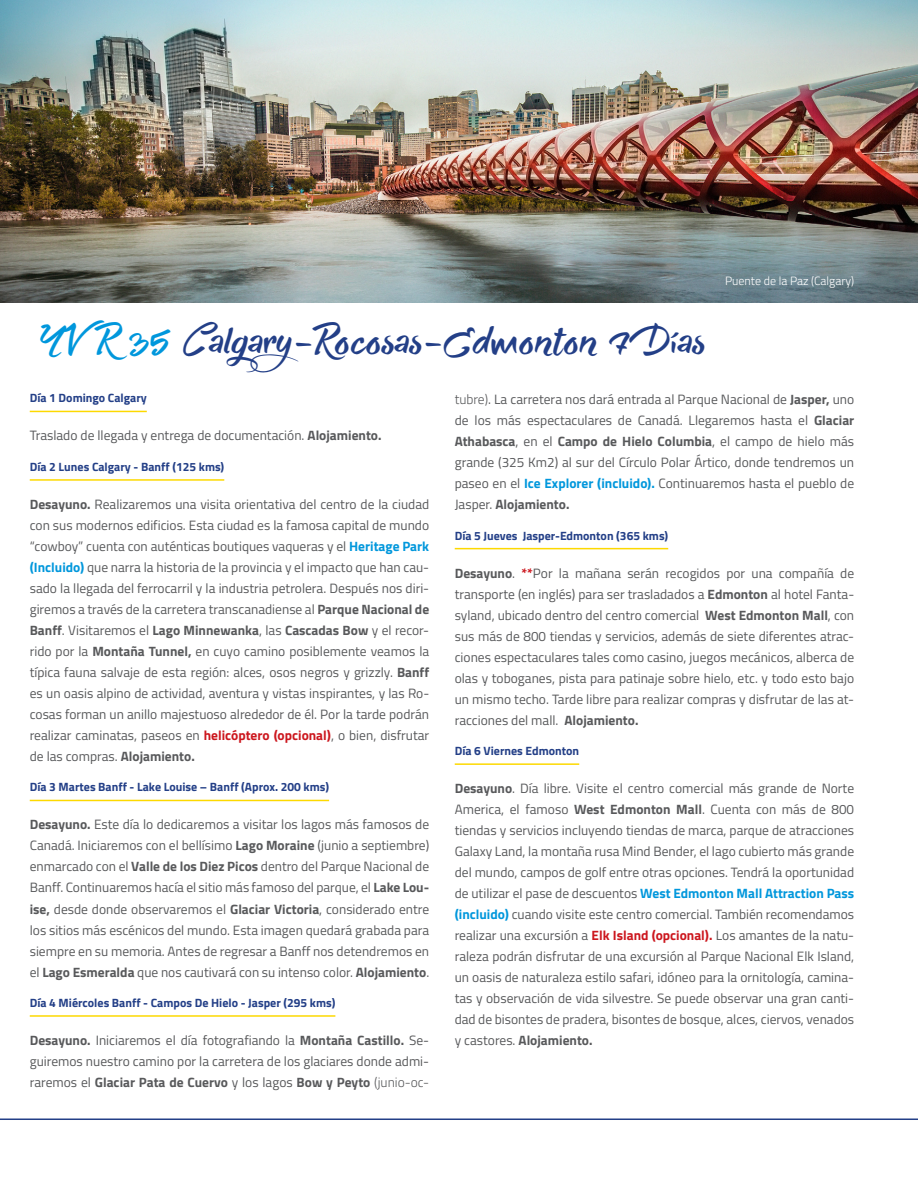
<style>
.page{position:relative;width:918px;height:1188px;background:#fff}
.page>*{position:absolute;margin:0;border:0;box-sizing:border-box;transform-origin:0 0}
.t1{font:42px "She Always Walk Alone";color:#233f87}
.t2{font:13.5px/21px "Titillium Web";color:#58595b;text-align:justify}
.t3{font:700 12px "Titillium Web";color:#233f87}
.t4{font:300 12px "Titillium Web";color:#fff}
.s1{color:#0097dc}
.s2{font-weight:300}
.s3{font-weight:700}
.s4{font-weight:700;color:#0097dc}
.s5{font-weight:700;color:#cc171e}
</style>
<div class="page">
<hr style="left:0;top:1119px;width:918px;height:1px;background:#233f87">
<hr style="left:30px;top:411px;width:117px;height:1px;background:#fdd900">
<hr style="left:30px;top:479px;width:194px;height:2px;background:#fdd900">
<hr style="left:30px;top:800px;width:299px;height:1px;background:#fdd900">
<hr style="left:30px;top:1015px;width:305px;height:2px;background:#fdd900">
<hr style="left:455px;top:548px;width:213px;height:1px;background:#fdd900">
<hr style="left:455px;top:763px;width:124px;height:2px;background:#fdd900">
<img style="left:0;top:0;width:918px;height:302px">
<p class="t4" style="left:725px;top:272px;width:131px">Puente de la Paz (Calgary)</p>
<h1 class="t1" style="left:43px;top:316px;width:664px"><span class="s1">YVR 35</span> Calgary-Rocosas-Edmonton 7 Días</h1>
<p class="t2" style="left:455px;top:388px;width:401px"><span class="s2">tubre)</span>. La carretera nos dará entrada al Parque Nacional de <span class="s3">Jasper,</span> uno de los más espectaculares de Canadá. Llegaremos hasta el <span class="s3">Glaciar Athabasca</span>, en el <span class="s3">Campo de Hielo Columbia</span>, el campo de hielo más grande (325 Km2) al sur del Círculo Polar Ártico, donde tendremos un paseo en el <span class="s4">Ice Explorer (incluido).</span> Continuaremos hasta el pueblo de Jasper. <span class="s3">Alojamiento.</span></p>
<p class="t3" style="left:455px;top:526px;width:215px">Día 5 Jueves Jasper-Edmonton (365 kms)</p>
<p class="t2" style="left:455px;top:562px;width:401px"><span class="s3">Desayuno</span>. <span class="s5">**</span>Por la mañana serán recogidos por una compañía de transporte (en inglés) para ser trasladados a <span class="s3">Edmonton</span> al hotel Fanta&shy;syland, ubicado dentro del centro comercial <span class="s3">West Edmonton Mall</span>, con sus más de 800 tiendas y servicios, además de siete diferentes atrac&shy;ciones espectaculares tales como casino, juegos mecánicos, alberca de olas y toboganes, pista para patinaje sobre hielo, etc. y todo esto bajo un mismo techo. Tarde libre para realizar compras y disfrutar de las at&shy;racciones del mall. <span class="s3">Alojamiento.</span></p>
<p class="t3" style="left:455px;top:742px;width:126px">Día 6 Viernes Edmonton</p>
<p class="t2" style="left:455px;top:777px;width:401px"><span class="s3">Desayuno</span>. Día libre. Visite el centro comercial más grande de Norte America, el famoso <span class="s3">West Edmonton Mall</span>. Cuenta con más de 800 tiendas y servicios incluyendo tiendas de marca, parque de atracciones Galaxy Land, la montaña rusa Mind Bender, el lago cubierto más grande del mundo, campos de golf entre otras opciones. Tendrá la oportunidad de utilizar el pase de descuentos <span class="s4">West Edmonton Mall Attraction Pass (incluido)</span> cuando visite este centro comercial. También recomendamos realizar una excursión a <span class="s5">Elk Island (opcional).</span> Los amantes de la natu&shy;raleza podrán disfrutar de una excursión al Parque Nacional Elk Island, un oasis de naturaleza estilo safari, idóneo para la ornitología, camina&shy;tas y observación de vida silvestre. Se puede observar una gran canti&shy;dad de bisontes de pradera, bisontes de bosque, alces, ciervos, venados y castores. <span class="s3">Alojamiento.</span></p>
<p class="t3" style="left:30px;top:389px;width:119px">Día 1 Domingo Calgary</p>
<p class="t2" style="left:30px;top:425px;width:353px">Traslado de llegada y entrega de documentación. <span class="s3">Alojamiento.</span></p>
<p class="t3" style="left:30px;top:458px;width:196px">Día 2 Lunes Calgary - Banff (125 kms)</p>
<p class="t2" style="left:30px;top:493px;width:401px"><span class="s3">Desayuno.</span> Realizaremos una visita orientativa del centro de la ciudad con sus modernos edificios. Esta ciudad es la famosa capital de mundo “cowboy” cuenta con auténticas boutiques vaqueras y el <span class="s4">Heritage Park (Incluido)</span> que narra la historia de la provincia y el impacto que han cau&shy;sado la llegada del ferrocarril y la industria petrolera. Después nos diri&shy;giremos a través de la carretera transcanadiense al <span class="s3">Parque Nacional de Banff</span>. Visitaremos el <span class="s3">Lago Minnewanka</span>, las <span class="s3">Cascadas Bow</span> y el recor&shy;rido por la <span class="s3">Montaña Tunnel,</span> en cuyo camino posiblemente veamos la típica fauna salvaje de esta región: alces, osos negros y grizzly. <span class="s3">Banff </span>es un oasis alpino de actividad, aventura y vistas inspirantes, y las Ro&shy;cosas forman un anillo majestuoso alrededor de él. Por la tarde podrán realizar caminatas, paseos en <span class="s5">helicóptero (opcional)</span>, o bien, disfrutar de las compras. <span class="s3">Alojamiento.</span></p>
<p class="t3" style="left:30px;top:778px;width:301px">Día 3 Martes Banff - Lake Louise – Banff (Aprox. 200 kms)</p>
<p class="t2" style="left:30px;top:814px;width:401px"><span class="s3">Desayuno.</span> Este día lo dedicaremos a visitar los lagos más famosos de Canadá. Iniciaremos con el bellísimo <span class="s3">Lago Moraine</span> (junio a septiembre) enmarcado con el <span class="s3">Valle de los Diez Picos</span> dentro del Parque Nacional de Banff. Continuaremos hacía el sitio más famoso del parque, el <span class="s3">Lake Lou&shy;ise,</span> desde donde observaremos el <span class="s3">Glaciar Victoria</span>, considerado entre los sitios más escénicos del mundo. Esta imagen quedará grabada para siempre en su memoria. Antes de regresar a Banff nos detendremos en el <span class="s3">Lago Esmeralda</span> que nos cautivará con su intenso color. <span class="s3">Alojamiento</span>.</p>
<p class="t3" style="left:30px;top:994px;width:307px">Día 4 Miércoles Banff - Campos De Hielo - Jasper (295 kms)</p>
<p class="t2" style="left:30px;top:1029px;width:401px"><span class="s3">Desayuno.</span> Iniciaremos el día fotografiando la <span class="s3">Montaña Castillo.</span> Se&shy;guiremos nuestro camino por la carretera de los glaciares donde admi&shy;raremos el <span class="s3">Glaciar Pata de Cuervo</span> y los lagos <span class="s3">Bow y Peyto</span> <span class="s2">(junio-oc-</span></p>
</div>
